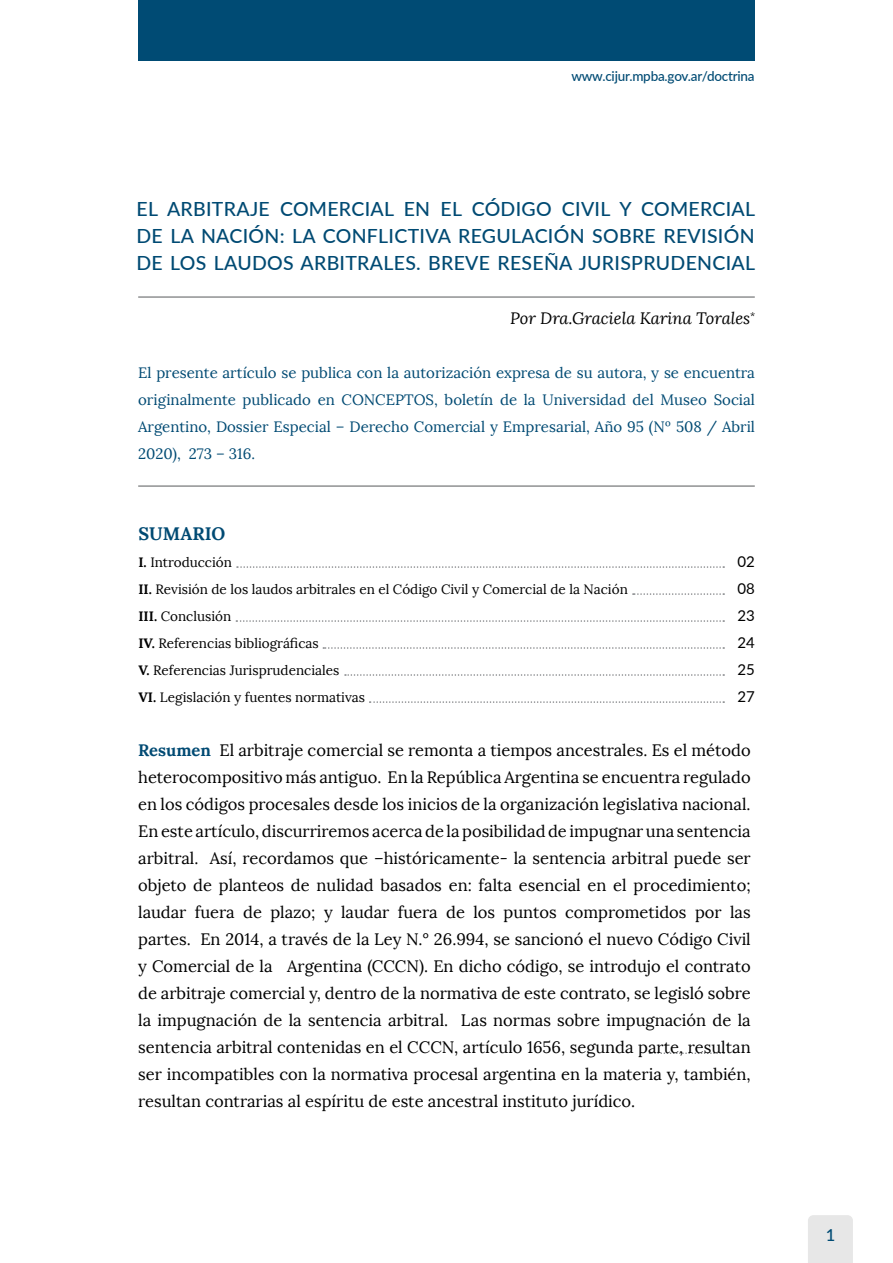
<style>
.page{position:relative;width:893px;height:1263px;background:#fff}
.page>*{position:absolute;margin:0;border:0;box-sizing:border-box;transform-origin:0 0}
.t1{font:500 19.5px/27px "Lato";letter-spacing:.015em;color:#004a73;text-align:justify}
.t2{font:700 18px "Lora";color:#004a73}
.t3{font:16.5px/27px "Lora";color:#000;text-align:justify}
.t4{font:italic 16.5px "Lora";color:#000}
.t5{font:500 16.5px "Lato";color:#004b74}
.t6{font:15px/27px "Lora";color:#004a73;text-align:justify}
.t7{font:15px/27px "Lato";color:#000;text-align:justify}
.t8{font:13.5px/27px "Lora";color:#000}
.t9{font:500 13.5px "Lato";letter-spacing:-.015em;color:#004b74}
.s1{font-weight:700}
.s2{font-weight:700;color:#004a73}
</style>
<div class="page">
<div style="left:808px;top:1215px;width:45px;height:48px;background:#e7e7e7"></div>
<div style="left:138px;top:0;width:617px;height:61px;background:#004b74"></div>
<hr style="left:138px;top:297px;width:617px;height:1px;background:#58595b">
<hr style="left:138px;top:486px;width:617px;height:1px;background:#58595b">
<svg style="left:237px;top:566px;width:487px;height:2px"></svg>
<svg style="left:649px;top:1052px;width:75px;height:2px"></svg>
<svg style="left:633px;top:593px;width:91px;height:2px"></svg>
<svg style="left:236px;top:620px;width:488px;height:2px"></svg>
<svg style="left:323px;top:647px;width:401px;height:2px"></svg>
<svg style="left:370px;top:701px;width:354px;height:2px"></svg>
<svg style="left:345px;top:674px;width:379px;height:2px"></svg>
<p class="t9" style="left:571px;top:66px;width:185px">www.cijur.mpba.gov.ar/doctrina</p>
<p class="t1" style="left:136px;top:195px;width:620px">EL ARBITRAJE COMERCIAL EN EL CÓDIGO CIVIL Y COMERCIAL DE LA NACIÓN: LA CONFLICTIVA REGULACIÓN SOBRE REVISIÓN DE LOS LAUDOS ARBITRALES. BREVE RESEÑA JURISPRUDENCIAL</p>
<p class="t4" style="left:510px;top:308px;width:246px">Por Dra.Graciela Karina Torales<sup>*</sup></p>
<p class="t6" style="left:138px;top:359px;width:618px">El presente artículo se publica con la autorización expresa de su autora, y se encuentra originalmente publicado en CONCEPTOS, boletín de la Universidad del Museo Social Argentino, Dossier Especial – Derecho Comercial y Empresarial, Año 95 (Nº 508 / Abril 2020), 273 – 316.</p>
<p class="t2" style="left:138px;top:522px;width:88px">SUMARIO</p>
<p class="t8" style="left:138px;top:549px;width:491px"><span class="s1">I.</span> Introducción<br><span class="s1">II.</span> Revisión de los laudos arbitrales en el Código Civil y Comercial de la Nación <span class="s1">III.</span> Conclusión<br><span class="s1">IV.</span> Referencias bibliográficas<br><span class="s1">V.</span> Referencias Jurisprudenciales<br><span class="s1">VI.</span> Legislación y fuentes normativas</p>
<p class="t7" style="left:737px;top:547px;width:19px">02<br>08<br>23<br>24</p>
<p class="t7" style="left:737px;top:655px;width:19px">25</p>
<p class="t7" style="left:737px;top:682px;width:19px">27</p>
<p class="t3" style="left:138px;top:737px;width:614px"><span class="s2">Resumen</span> El arbitraje comercial se remonta a tiempos ancestrales. Es el método heterocompositivo más antiguo. En la República Argentina se encuentra regulado en los códigos procesales desde los inicios de la organización legislativa nacional.<br>En este artículo, discurriremos acerca de la posibilidad de impugnar una sentencia arbitral. Así, recordamos que –históricamente- la sentencia arbitral puede ser objeto de planteos de nulidad basados en: falta esencial en el procedimiento; laudar fuera de plazo; y laudar fuera de los puntos comprometidos por las partes. En 2014, a través de la Ley N.° 26.994, se sancionó el nuevo Código Civil y Comercial de la Argentina (CCCN). En dicho código, se introdujo el contrato de arbitraje comercial y, dentro de la normativa de este contrato, se legisló sobre la impugnación de la sentencia arbitral. Las normas sobre impugnación de la sentencia arbitral contenidas en el CCCN, artículo 1656, segunda parte, resultan ser incompatibles con la normativa procesal argentina en la materia y, también, resultan contrarias al espíritu de este ancestral instituto jurídico.</p>
<p class="t5" style="left:826px;top:1223px;width:11px">1</p>
</div>
